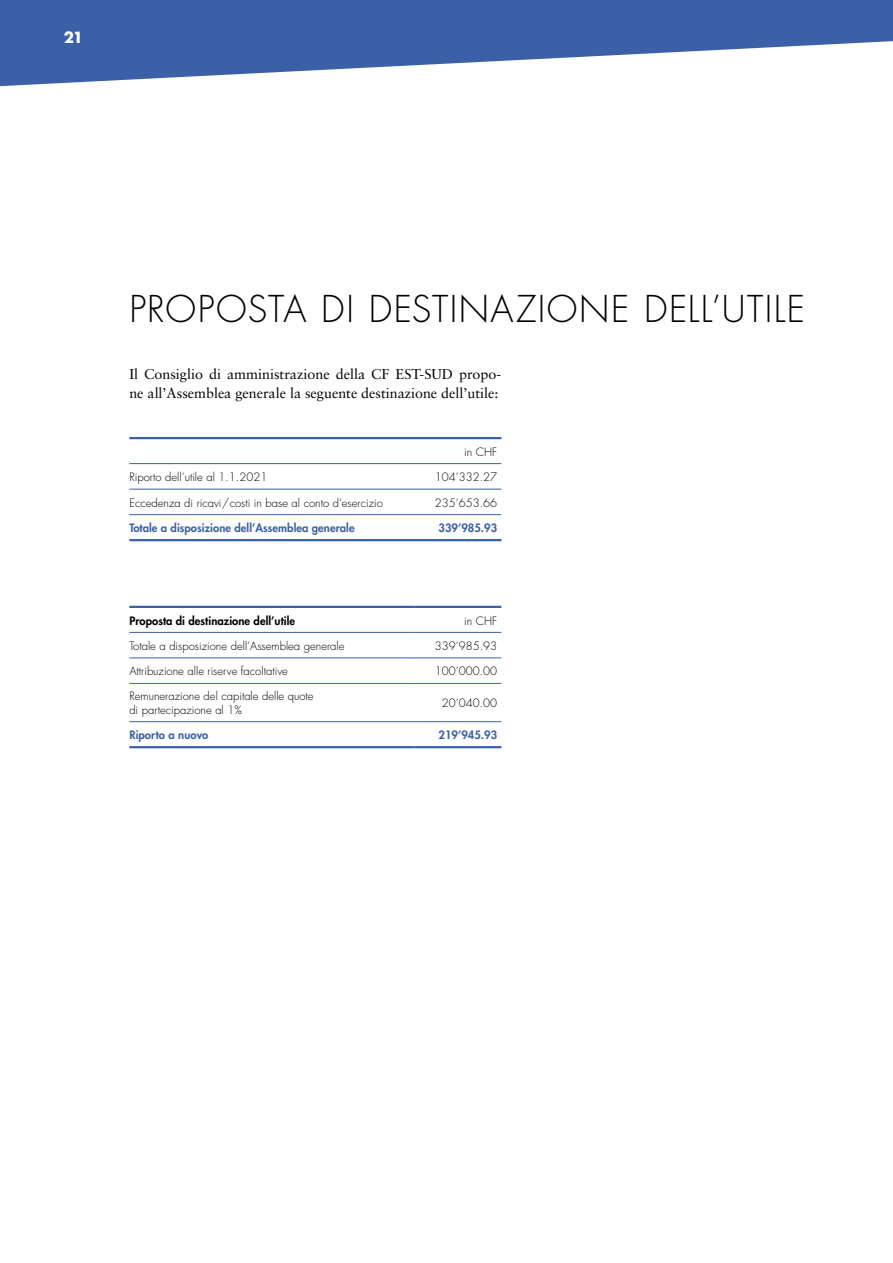
<style>
.page{position:relative;width:893px;height:1263px;background:#fff}
.page>*{position:absolute;margin:0;border:0;box-sizing:border-box;transform-origin:0 0}
._01_Haupttitel_it{font:300 36px "Futura Std";letter-spacing:.04em;color:#000}
.t1{font:700 15px "Futura Std";color:#fff}
._05a_Grundschrift{font:14.25px/18.8px "Sabon LT Std";color:#000}
._06a_Tabelle_Links{font:300 11.25px/13.5px "Futura Std";color:#000}
._06b_Tabelle_Rechts{font:300 11.25px "Futura Std";color:#000}
._06c_Tabelle_Total_L{font:800 11.25px "Futura Std";letter-spacing:.005em;color:#3c60a7}
._06e_Tabelle_Heavy_L{font:800 11.25px "Futura Std";letter-spacing:.005em;color:#000}
._06d_Tabelle_Total_R{font:800 11.25px "Futura Std";color:#3c60a7}
</style>
<div class="page">
<svg style="left:0;top:0;width:893px;height:87px;fill:#3c60a7"></svg>
<hr style="left:129px;top:437px;width:264px;height:2px;background:#3c60a7">
<hr style="left:393px;top:437px;width:108px;height:2px;background:#3c60a7">
<hr style="left:129px;top:539px;width:264px;height:2px;background:#3c60a7">
<hr style="left:393px;top:539px;width:108px;height:2px;background:#3c60a7">
<hr style="left:129px;top:463px;width:264px;height:1px;background:#3c60a7">
<hr style="left:393px;top:463px;width:108px;height:1px;background:#3c60a7">
<hr style="left:129px;top:489px;width:264px;height:1px;background:#3c60a7">
<hr style="left:393px;top:489px;width:108px;height:1px;background:#3c60a7">
<hr style="left:129px;top:514px;width:264px;height:1px;background:#3c60a7">
<hr style="left:393px;top:514px;width:108px;height:1px;background:#3c60a7">
<hr style="left:129px;top:606px;width:285px;height:2px;background:#3c60a7">
<hr style="left:414px;top:606px;width:87px;height:2px;background:#3c60a7">
<hr style="left:129px;top:746px;width:285px;height:2px;background:#3c60a7">
<hr style="left:414px;top:746px;width:87px;height:2px;background:#3c60a7">
<hr style="left:129px;top:632px;width:285px;height:1px;background:#3c60a7">
<hr style="left:414px;top:632px;width:87px;height:1px;background:#3c60a7">
<hr style="left:129px;top:657px;width:285px;height:1px;background:#3c60a7">
<hr style="left:414px;top:657px;width:87px;height:1px;background:#3c60a7">
<hr style="left:129px;top:683px;width:285px;height:1px;background:#3c60a7">
<hr style="left:414px;top:683px;width:87px;height:1px;background:#3c60a7">
<hr style="left:129px;top:721px;width:285px;height:1px;background:#3c60a7">
<hr style="left:414px;top:721px;width:87px;height:1px;background:#3c60a7">
<h2 class="t1" style="left:64px;top:28px;width:21px">21</h2>
<p class="_01_Haupttitel_it" style="left:129px;top:287px;width:677px">PROPOSTA DI DESTINAZIONE DELL’UTILE</p>
<p class="_05a_Grundschrift" style="left:129px;top:365px;width:374px">Il Consiglio di amministrazione della CF EST-SUD propo&shy;ne all’Assemblea generale la seguente destinazione dell’utile:</p>
<p class="_06b_Tabelle_Rechts" style="left:464px;top:445px;width:34px">in CHF</p>
<p class="_06a_Tabelle_Links" style="left:129px;top:470px;width:139px">Riporto dell’utile al 1.1.2021</p>
<p class="_06b_Tabelle_Rechts" style="left:435px;top:470px;width:64px">104’332.27</p>
<p class="_06a_Tabelle_Links" style="left:129px;top:496px;width:255px">Eccedenza di ricavi/costi in base al conto d’esercizio</p>
<p class="_06b_Tabelle_Rechts" style="left:435px;top:496px;width:64px">235’653.66</p>
<p class="_06c_Tabelle_Total_L" style="left:129px;top:521px;width:227px">Totale a disposizione dell’Assemblea generale</p>
<p class="_06d_Tabelle_Total_R" style="left:439px;top:521px;width:60px">339’985.93</p>
<p class="_06e_Tabelle_Heavy_L" style="left:129px;top:613px;width:167px">Proposta di destinazione dell’utile</p>
<p class="_06b_Tabelle_Rechts" style="left:464px;top:614px;width:34px">in CHF</p>
<p class="_06a_Tabelle_Links" style="left:129px;top:639px;width:217px">Totale a disposizione dell’Assemblea generale</p>
<p class="_06b_Tabelle_Rechts" style="left:435px;top:639px;width:64px">339’985.93</p>
<p class="_06a_Tabelle_Links" style="left:129px;top:665px;width:160px">Attribuzione alle riserve facoltative</p>
<p class="_06b_Tabelle_Rechts" style="left:435px;top:664px;width:64px">100’000.00</p>
<p class="_06a_Tabelle_Links" style="left:129px;top:690px;width:186px">Remunerazione del capitale delle quote di partecipazione al 1%</p>
<p class="_06b_Tabelle_Rechts" style="left:442px;top:696px;width:57px">20’040.00</p>
<p class="_06c_Tabelle_Total_L" style="left:129px;top:728px;width:81px">Riporto a nuovo</p>
<p class="_06d_Tabelle_Total_R" style="left:439px;top:728px;width:60px">219’945.93</p>
</div>
